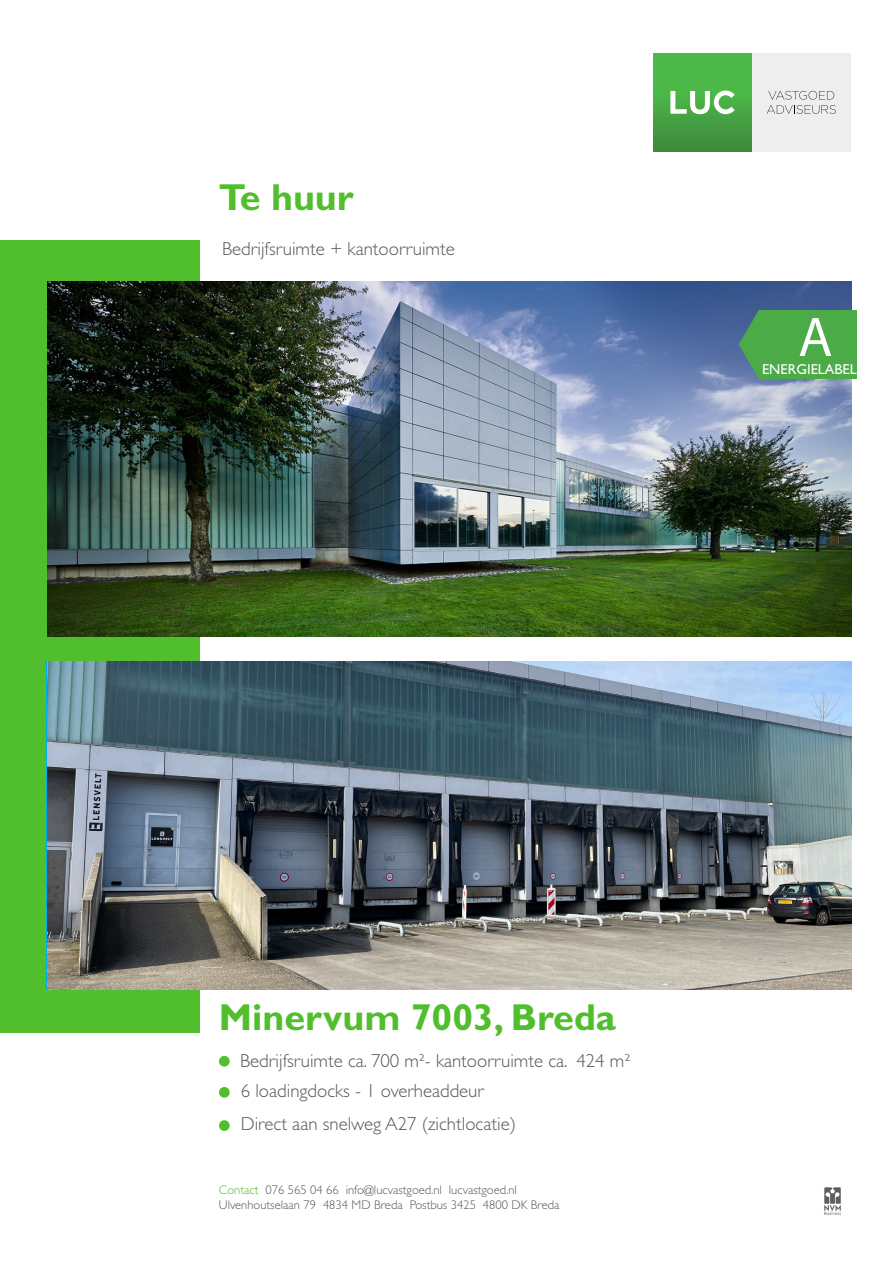
<style>
.page{position:relative;width:893px;height:1263px;background:#fff}
.page>*{position:absolute;margin:0;border:0;box-sizing:border-box;transform-origin:0 0}
.t1{font:56.25px "Myriad Pro";color:#fff}
.t2{font:700 37.65px "Gill Sans";color:#50be2d}
.t3{font:300 18.75px "Gill Sans";color:#57585a}
.t4{font:14.4px "Gill Sans";color:#fff}
.t5{font:300 12.6px "Gill Sans";color:#57585a}
.s1{color:#50be2d}
</style>
<div class="page">
<div style="left:0;top:241px;width:200px;height:792px;background:#50be2d"></div>
<div style="left:220px;top:1088px;width:9px;height:9px;background:#50be2d;border-radius:50%"></div>
<div style="left:219px;top:1087px;width:11px;height:11px;border:1px solid #50be2d;border-radius:50%"></div>
<div style="left:220px;top:1056px;width:9px;height:10px;background:#50be2d;border-radius:50%"></div>
<div style="left:219px;top:1056px;width:11px;height:10px;border:1px solid #50be2d;border-radius:50%"></div>
<div style="left:220px;top:1121px;width:9px;height:9px;background:#50be2d;border-radius:50%"></div>
<div style="left:219px;top:1120px;width:11px;height:11px;border:1px solid #50be2d;border-radius:50%"></div>
<div style="left:752px;top:53px;width:98px;height:98px;background:#edeeed"></div>
<svg style="left:767px;top:91px;width:69px;height:23px"></svg>
<div style="left:653px;top:53px;width:99px;height:98px;background:linear-gradient(to bottom,#4fc44b,#41903e)"></div>
<svg style="left:670px;top:90px;width:65px;height:24px"></svg>
<img style="left:824px;top:1187px;width:17px;height:28px">
<img style="left:47px;top:281px;width:805px;height:356px">
<div style="left:789px;top:310px;width:68px;height:69px;background:#4aab47"></div>
<svg style="left:739px;top:310px;width:50px;height:69px;background:#4b9e58"></svg>
<img style="left:47px;top:661px;width:804px;height:328px">
<p class="t2" style="left:219px;top:175px;width:136px">Te huur</p>
<p class="t3" style="left:222px;top:238px;width:234px">Bedrijfsruimte + kantoorruimte</p>
<p class="t1" style="left:798px;top:302px;width:36px">A</p>
<p class="t4" style="left:762px;top:360px;width:96px">ENERGIELABEL</p>
<p class="t2" style="left:219px;top:995px;width:398px">Minervum 7003, Breda</p>
<p class="t3" style="left:240px;top:1050px;width:392px">Bedrijfsruimte ca. 700 m²- kantoorruimte ca. 424 m²</p>
<p class="t3" style="left:241px;top:1080px;width:244px">6 loadingdocks - 1 overheaddeur</p>
<p class="t3" style="left:241px;top:1113px;width:277px">Direct aan snelweg A27 (zichtlocatie)</p>
<p class="t5" style="left:219px;top:1182px;width:299px"><span class="s1">Contact</span> 076 565 04 66 info@lucvastgoed.nl lucvastgoed.nl</p>
<p class="t5" style="left:219px;top:1198px;width:342px">Ulvenhoutselaan 79 4834 MD Breda Postbus 3425 4800 DK Breda</p>
</div>
